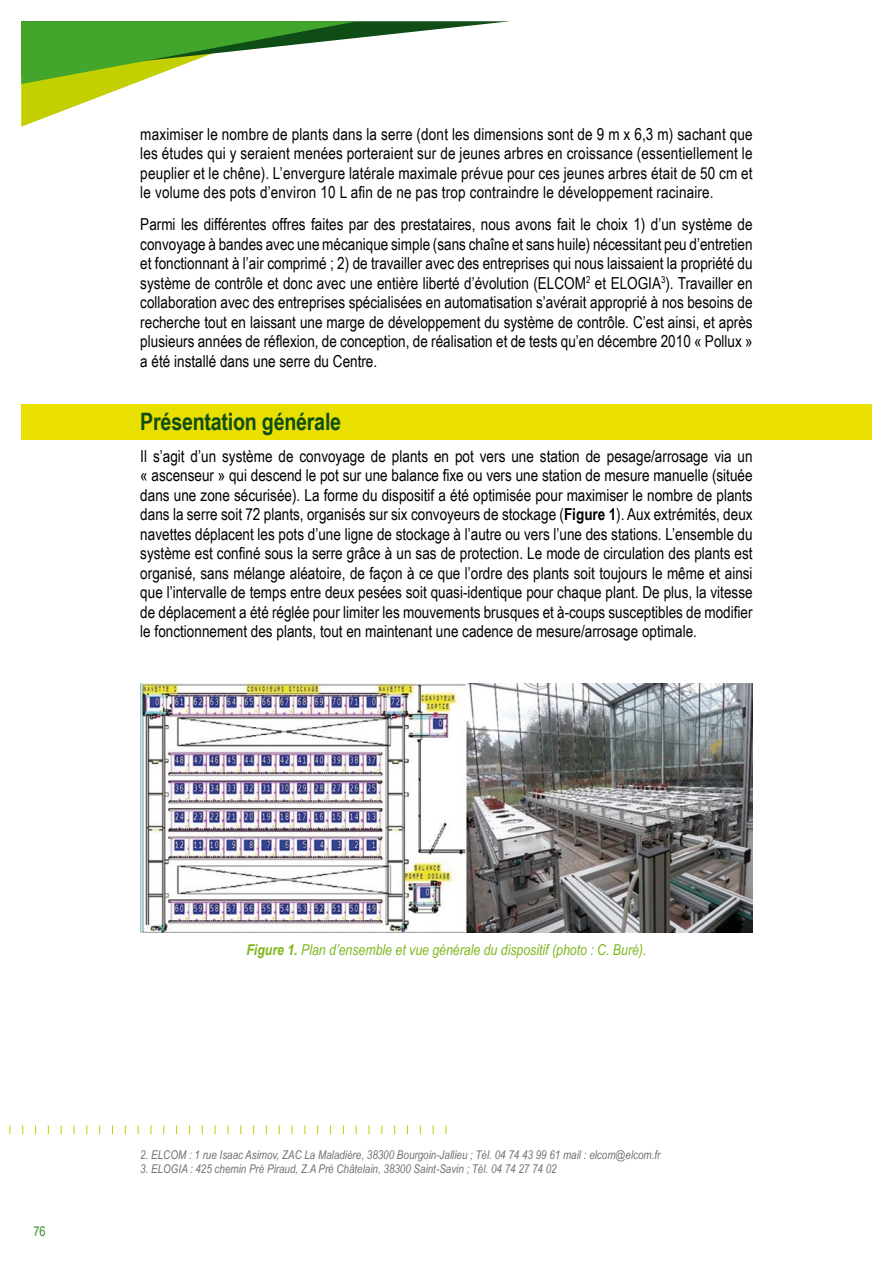
<style>
.page{position:relative;width:893px;height:1263px;background:#fff}
.page>*{position:absolute;margin:0;border:0;box-sizing:border-box;transform-origin:0 0}
._2_1{font:700 24px "Arial Narrow";letter-spacing:-.01em;color:#0e4d15}
.para1{font:16.5px/19.5px "Arial Narrow";color:#000;text-align:justify}
.legende{font:italic 15px "Arial Narrow";color:#7db61c}
.t1{font:13.5px "Arial Narrow";color:#358f27}
.NOTE_BAS_DE_PAGE{font:italic 12px "Arial Narrow";color:#707172}
.s1{font-weight:700}
</style>
<div class="page">
<svg style="left:21px;top:21px;width:489px;height:106px"></svg>
<svg style="left:73px;top:1125px;width:2px;height:9px"></svg>
<svg style="left:368px;top:1125px;width:2px;height:9px"></svg>
<div style="left:21px;top:404px;width:851px;height:36px;background:#e9df00"></div>
<img style="left:140px;top:683px;width:613px;height:249px">
<p class="para1" style="left:140px;top:123px;width:614px">maximiser le nombre de plants dans la serre (dont les dimensions sont de 9 m x 6,3 m) sachant que les études qui y seraient menées porteraient sur de jeunes arbres en croissance (essentiellement le peuplier et le chêne). L’envergure latérale maximale prévue pour ces jeunes arbres était de 50 cm et le volume des pots d’environ 10 L afin de ne pas trop contraindre le développement racinaire.</p>
<p class="para1" style="left:140px;top:214px;width:614px">Parmi les différentes offres faites par des prestataires, nous avons fait le choix 1) d’un système de convoyage à bandes avec une mécanique simple (sans chaîne et sans huile) nécessitant peu d’entretien et fonctionnant à l’air comprimé ; 2) de travailler avec des entreprises qui nous laissaient la propriété du système de contrôle et donc avec une entière liberté d’évolution (ELCOM<sup>2</sup> et ELOGIA<sup>3</sup>). Travailler en collaboration avec des entreprises spécialisées en automatisation s’avérait approprié à nos besoins de recherche tout en laissant une marge de développement du système de contrôle. C’est ainsi, et après plusieurs années de réflexion, de conception, de réalisation et de tests qu’en décembre 2010 « Pollux » a été installé dans une serre du Centre.</p>
<p class="_2_1" style="left:140px;top:403px;width:202px">Présentation générale</p>
<p class="para1" style="left:140px;top:446px;width:614px">Il s’agit d’un système de convoyage de plants en pot vers une station de pesage/arrosage via un « ascenseur » qui descend le pot sur une balance fixe ou vers une station de mesure manuelle (située dans une zone sécurisée). La forme du dispositif a été optimisée pour maximiser le nombre de plants dans la serre soit 72 plants, organisés sur six convoyeurs de stockage (<span class="s1">Figure 1</span>). Aux extrémités, deux navettes déplacent les pots d’une ligne de stockage à l’autre ou vers l’une des stations. L’ensemble du système est confiné sous la serre grâce à un sas de protection. Le mode de circulation des plants est organisé, sans mélange aléatoire, de façon à ce que l’ordre des plants soit toujours le même et ainsi que l’intervalle de temps entre deux pesées soit quasi‑identique pour chaque plant. De plus, la vitesse de déplacement a été réglée pour limiter les mouvements brusques et à‑coups susceptibles de modifier le fonctionnement des plants, tout en maintenant une cadence de mesure/arrosage optimale.</p>
<p class="t1" style="left:33px;top:1221px;width:14px">76</p>
<p class="legende" style="left:246px;top:939px;width:401px"><span class="s1">Figure 1.</span> Plan d’ensemble et vue générale du dispositif (photo : C. Buré).</p>
<p class="NOTE_BAS_DE_PAGE" style="left:140px;top:1146px;width:522px">2. ELCOM : 1 rue Isaac Asimov, ZAC La Maladière, 38300 Bourgoin‑Jallieu ; Tél. 04 74 43 99 61 mail : elcom@elcom.fr</p>
<p class="NOTE_BAS_DE_PAGE" style="left:140px;top:1161px;width:418px">3. ELOGIA : 425 chemin Pré Piraud, Z.A Pré Châtelain, 38300 Saint‑Savin ; Tél. 04 74 27 74 02</p>
</div>
